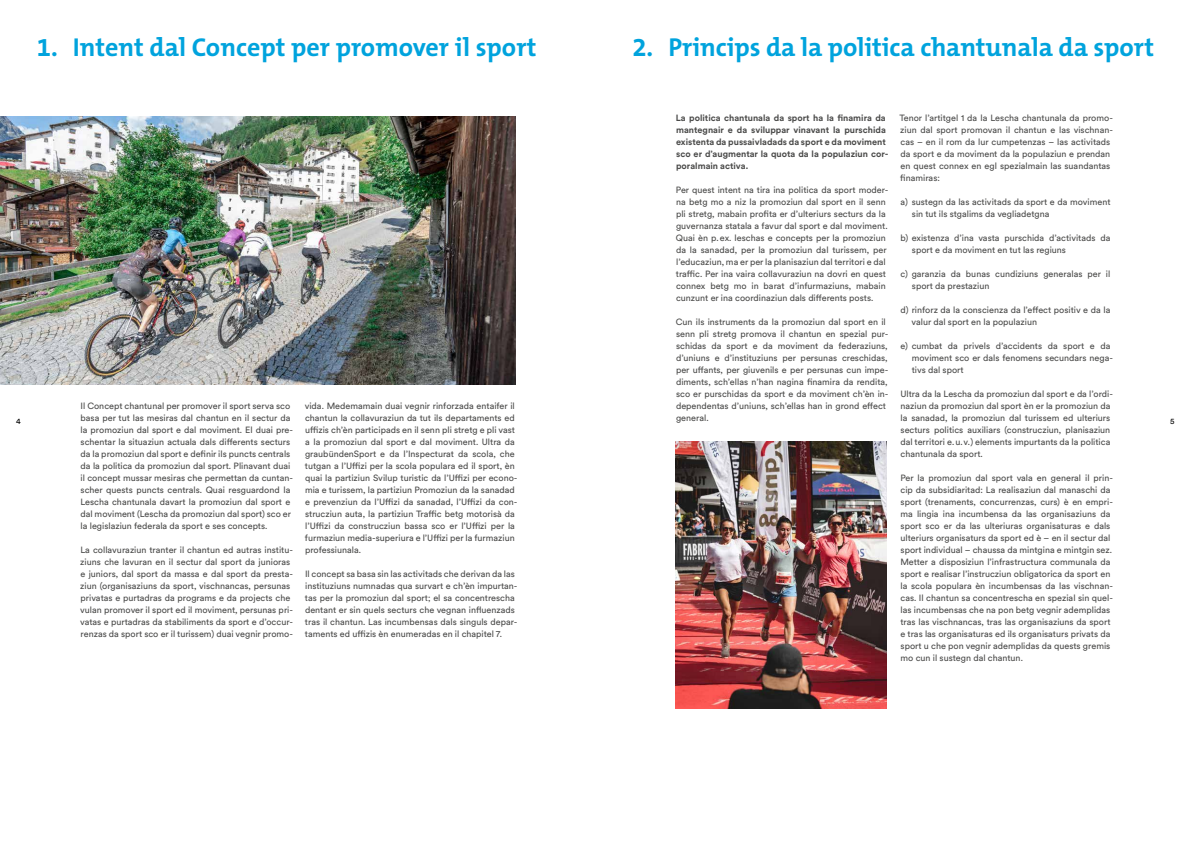
<style>
.page{position:relative;width:1191px;height:842px;background:#fff}
.page>*{position:absolute;margin:0;border:0;box-sizing:border-box;transform-origin:0 0}
.t1{font:700 26px "The Mix B W7";letter-spacing:-.005em;color:#00a3dd}
.t2{font:9px/12px "Circular XX";color:#4a4a49}
.t3{font:700 9px/12px "Circular XX";color:#4a4a49}
.t4{font:8px "Circular XX";color:#000}
</style>
<div class="page">
<img style="left:676px;top:441px;width:210px;height:268px">
<img style="left:0;top:116px;width:515px;height:269px">
<h1 class="t1" style="left:37px;top:31px;width:501px">1. Intent dal Concept per promover il sport</h1>
<h1 class="t1" style="left:632px;top:31px;width:523px">2. Princips da la politica chantunala da sport</h1>
<p class="t3" style="left:676px;top:111px;width:214px">La politica chantunala da sport ha la finamira da mantegnair e da sviluppar vinavant la purschida existenta da pussaivladads da sport e da moviment sco er d’augmentar la quota da la populaziun cor&shy;poralmain activa.</p>
<p class="t2" style="left:676px;top:183px;width:214px">Per quest intent na tira ina politica da sport moder&shy;na betg mo a niz la promoziun dal sport en il senn pli stretg, mabain profita er d’ulteriurs secturs da la guvernanza statala a favur dal sport e dal moviment.<br>Quai èn p.ex. leschas e concepts per la promoziun da la sanadad, per la promoziun dal turissem, per l’educaziun, ma er per la planisaziun dal territori e dal traffic. Per ina vaira collavuraziun na dovri en quest connex betg mo in barat d’infurmaziuns, mabain cunzunt er ina coordinaziun dals differents posts.</p>
<p class="t2" style="left:676px;top:315px;width:214px">Cun ils instruments da la promoziun dal sport en il senn pli stretg promova il chantun en spezial pur&shy;schidas da sport e da moviment da federaziuns, d’uniuns e d’instituziuns per persunas creschidas, per uffants, per giuvenils e per persunas cun impe&shy;diments, sch’ellas n’han nagina finamira da rendita, sco er purschidas da sport e da moviment ch’èn in&shy;dependentas d’uniuns, sch’ellas han in grond effect general.</p>
<p class="t2" style="left:899px;top:111px;width:215px">Tenor l’artitgel 1 da la Lescha chantunala da promo&shy;ziun dal sport promovan il chantun e las vischnan&shy;cas – en il rom da lur cumpetenzas – las activitads da sport e da moviment da la populaziun e prendan en quest connex en egl spezialmain las suandantas finamiras:</p>
<p class="t2" style="left:912px;top:195px;width:200px;text-indent:-11px">a) sustegn da las activitads da sport e da moviment sin tut ils stgalims da vegliadetgna</p>
<p class="t2" style="left:912px;top:231px;width:200px;text-indent:-11px">b) existenza d’ina vasta purschida d’activitads da sport e da moviment en tut las regiuns</p>
<p class="t2" style="left:912px;top:267px;width:200px;text-indent:-11px">c) garanzia da bunas cundiziuns generalas per il sport da prestaziun</p>
<p class="t2" style="left:911px;top:303px;width:200px;text-indent:-11px">d) rinforz da la conscienza da l’effect positiv e da la valur dal sport en la populaziun</p>
<p class="t2" style="left:911px;top:339px;width:203px;text-indent:-11px">e) cumbat da privels d’accidents da sport e da moviment sco er dals fenomens secundars nega&shy;tivs dal sport</p>
<p class="t2" style="left:900px;top:387px;width:214px">Ultra da la Lescha da promoziun dal sport e da l’ordi&shy;naziun da promoziun dal sport èn er la promoziun da la sanadad, la promoziun dal turissem ed ulteriurs secturs politics auxiliars (construcziun, planisaziun dal territori e.u.v.) elements impurtants da la politica chantunala da sport.</p>
<p class="t2" style="left:900px;top:471px;width:214px">Per la promoziun dal sport vala en general il prin&shy;cip da subsidiaritad: La realisaziun dal manaschi da sport (trenaments, concurrenzas, curs) è en empri&shy;ma lingia ina incumbensa da las organisaziuns da sport sco er da las ulteriuras organisaturas e dals ulteriurs organisaturs da sport ed è – en il sectur dal sport individual – chaussa da mintgina e mintgin sez.<br>Metter a disposiziun l’infrastructura communala da sport e realisar l’instrucziun obligatorica da sport en la scola populara èn incumbensas da las vischnan&shy;cas. Il chantun sa concentrescha en spezial sin quel&shy;las incumbensas che na pon betg vegnir ademplidas tras las vischnancas, tras las organisaziuns da sport e tras las organisaturas ed ils organisaturs privats da sport u che pon vegnir ademplidas da quests gremis mo cun il sustegn dal chantun.</p>
<p class="t2" style="left:305px;top:399px;width:214px">vida. Medemamain duai vegnir rinforzada entaifer il chantun la collavuraziun da tut ils departaments ed uffizis ch’èn participads en il senn pli stretg e pli vast a la promoziun dal sport e dal moviment. Ultra da graubündenSport e da l’Inspecturat da scola, che tutgan a l’Uffizi per la scola populara ed il sport, èn quai la partiziun Svilup turistic da l’Uffizi per econo&shy;mia e turissem, la partiziun Promoziun da la sanadad e prevenziun da l’Uffizi da sanadad, l’Uffizi da con&shy;strucziun auta, la partiziun Traffic betg motorisà da l’Uffizi da construcziun bassa sco er l’Uffizi per la furmaziun media-superiura e l’Uffizi per la furmaziun professiunala.</p>
<p class="t2" style="left:305px;top:567px;width:214px">Il concept sa basa sin las activitads che derivan da las instituziuns numnadas qua survart e ch’èn impurtan&shy;tas per la promoziun dal sport; el sa concentrescha dentant er sin quels secturs che vegnan influenzads tras il chantun. Las incumbensas dals singuls depar&shy;taments ed uffizis èn enumeradas en il chapitel 7.</p>
<p class="t2" style="left:80px;top:399px;width:214px">Il Concept chantunal per promover il sport serva sco basa per tut las mesiras dal chantun en il sectur da la promoziun dal sport e dal moviment. El duai pre&shy;schentar la situaziun actuala dals differents secturs da la promoziun dal sport e definir ils puncts centrals da la politica da promoziun dal sport. Plinavant duai il concept mussar mesiras che permettan da cuntan&shy;scher quests puncts centrals. Quai resguardond la Lescha chantunala davart la promoziun dal sport e dal moviment (Lescha da promoziun dal sport) sco er la legislaziun federala da sport e ses concepts.</p>
<p class="t2" style="left:80px;top:543px;width:214px">La collavuraziun tranter il chantun ed autras institu&shy;ziuns che lavuran en il sectur dal sport da junioras e juniors, dal sport da massa e dal sport da presta&shy;ziun (organisaziuns da sport, vischnancas, persunas privatas e purtadras da programs e da projects che vulan promover il sport ed il moviment, persunas pri&shy;vatas e purtadras da stabiliments da sport e d’occur&shy;renzas da sport sco er il turissem) duai vegnir promo-</p>
<p class="t4" style="left:16px;top:416px;width:6px">4</p>
<p class="t4" style="left:1170px;top:416px;width:6px">5</p>
</div>
